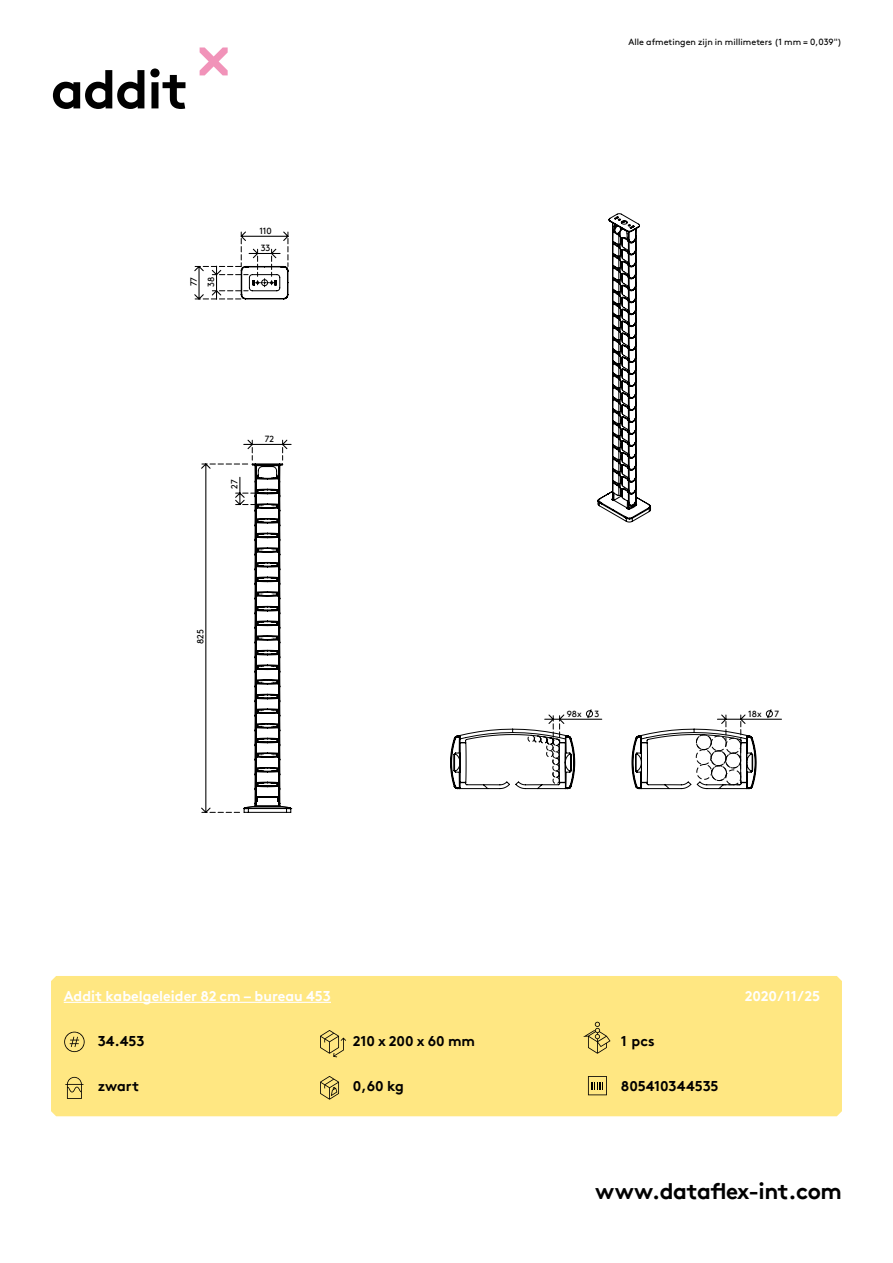
<style>
.page{position:relative;width:893px;height:1263px;background:#fff}
.page>*{position:absolute;margin:0;border:0;box-sizing:border-box;transform-origin:0 0}
.hoofdstuk{font:700 54px "Brown Pro TT";letter-spacing:-.02em;color:#000}
.t1{font:700 22.5px "Brown Pro TT";letter-spacing:-.02em;color:#000}
.specificaties{font:700 14.25px "Brown Pro TT";color:#000}
.t2{font:700 14.25px "Brown Pro TT";color:#fff}
.t3{font:9px "Brown";color:#000}
.t4{font:9px "Brown Pro TT Regular Alt";color:#000}
</style>
<div class="page">
<svg style="left:200px;top:47px;width:28px;height:28px"></svg>
<div style="left:51px;top:976px;width:791px;height:140px;background:#ffe782"></div>
<svg style="left:194px;top:231px;width:95px;height:69px"></svg>
<svg style="left:450px;top:709px;width:332px;height:81px"></svg>
<svg style="left:201px;top:439px;width:91px;height:374px"></svg>
<svg style="left:597px;top:213px;width:54px;height:310px"></svg>
<svg style="left:64px;top:1032px;width:21px;height:20px"></svg>
<svg style="left:65px;top:1077px;width:18px;height:22px"></svg>
<svg style="left:320px;top:1030px;width:26px;height:27px"></svg>
<svg style="left:583px;top:1022px;width:27px;height:32px"></svg>
<svg style="left:320px;top:1076px;width:19px;height:24px"></svg>
<svg style="left:588px;top:1076px;width:19px;height:19px"></svg>
<hr style="left:64px;top:1002px;width:267px;height:1px;background:#fff">
<p class="hoofdstuk" style="left:51px;top:46px;width:139px">addit</p>
<p class="t4" style="left:187px;top:286px;width:11px;rotate:-90deg">77</p>
<p class="t4" style="left:204px;top:287px;width:12px;rotate:-90deg">38</p>
<p class="t4" style="left:259px;top:224px;width:14px">110</p>
<p class="t4" style="left:261px;top:241px;width:11px">33</p>
<p class="t4" style="left:228px;top:489px;width:11px;rotate:-90deg">27</p>
<p class="t4" style="left:265px;top:432px;width:11px">72</p>
<p class="t4" style="left:194px;top:644px;width:16px;rotate:-90deg">825</p>
<p class="t3" style="left:628px;top:35px;width:215px">Alle afmetingen zijn in millimeters (1 mm = 0,039")</p>
<p class="t4" style="left:567px;top:707px;width:17px">98x</p>
<p class="t4" style="left:594px;top:707px;width:6px">3</p>
<p class="t4" style="left:748px;top:707px;width:15px">18x</p>
<p class="t4" style="left:774px;top:707px;width:6px">7</p>
<p class="t2" style="left:64px;top:985px;width:269px">Addit kabelgeleider 82 cm – bureau 453</p>
<p class="t2" style="left:745px;top:985px;width:77px">2020/11/25</p>
<p class="specificaties" style="left:98px;top:1029px;width:48px">34.453</p>
<p class="specificaties" style="left:98px;top:1074px;width:43px">zwart</p>
<p class="specificaties" style="left:353px;top:1029px;width:124px">210 x 200 x 60 mm</p>
<p class="specificaties" style="left:621px;top:1029px;width:35px">1 pcs</p>
<p class="specificaties" style="left:353px;top:1074px;width:53px">0,60 kg</p>
<p class="specificaties" style="left:621px;top:1074px;width:99px">805410344535</p>
<h2 class="t1" style="left:595px;top:1173px;width:248px">www.dataflex-int.com</h2>
</div>
